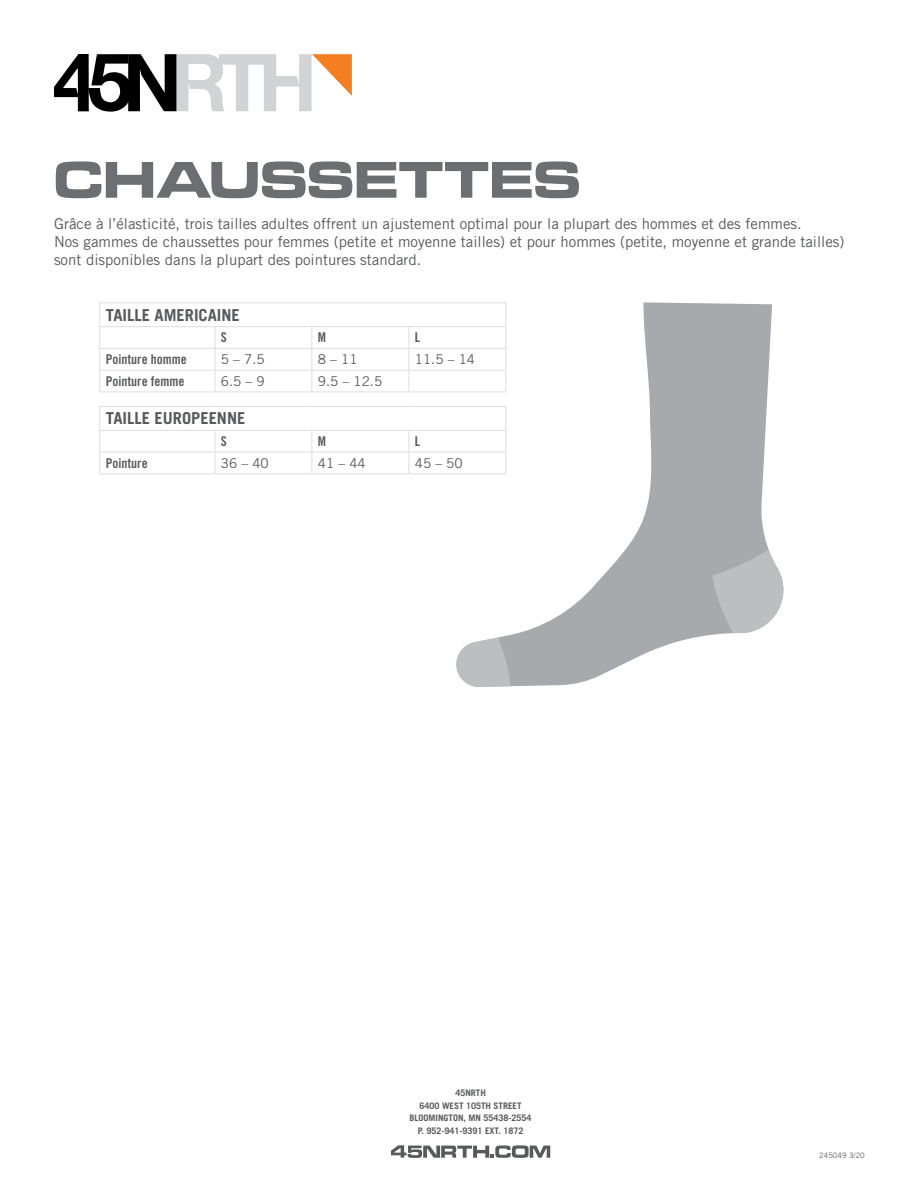
<style>
.page{position:relative;width:918px;height:1188px;background:#fff}
.page>*{position:absolute;margin:0;border:0;box-sizing:border-box;transform-origin:0 0}
.t1{font:700 53.55px "Microgramma Ext D";letter-spacing:.015em;color:#6d6e71}
.t2{font:700 16.5px "Trade Gothic LT Std";color:#58595b}
.t3{font:15px/18px "Trade Gothic LT Std";color:#58595b}
.t4{font:13.5px "Trade Gothic LT Std";color:#58595b}
.t5{font:13.5px "Trade Gothic LT Std Bd Cn 20";color:#58595b}
.t6{font:700 9px/12.6px "Trade Gothic LT Std";color:#58595b;text-align:center}
.t7{font:7.5px "Trade Gothic LT Std";color:#58595b}
</style>
<div class="page">
<svg style="left:54px;top:54px;width:298px;height:58px"></svg>
<svg style="left:391px;top:1145px;width:159px;height:13px"></svg>
<hr style="left:215px;top:348px;width:97px;height:1px;background:#dcddde">
<hr style="left:312px;top:348px;width:97px;height:1px;background:#dcddde">
<hr style="left:409px;top:348px;width:97px;height:1px;background:#dcddde">
<hr style="left:215px;top:370px;width:97px;height:1px;background:#dcddde">
<hr style="left:312px;top:370px;width:97px;height:1px;background:#dcddde">
<hr style="left:409px;top:370px;width:97px;height:1px;background:#dcddde">
<hr style="left:215px;top:392px;width:97px;height:1px;background:#dcddde">
<hr style="left:312px;top:392px;width:97px;height:1px;background:#dcddde">
<hr style="left:409px;top:392px;width:97px;height:1px;background:#dcddde">
<hr style="left:99px;top:302px;width:116px;height:1px;background:#dcddde">
<hr style="left:215px;top:302px;width:97px;height:1px;background:#dcddde">
<hr style="left:312px;top:302px;width:97px;height:1px;background:#dcddde">
<hr style="left:409px;top:302px;width:97px;height:1px;background:#dcddde">
<hr style="left:99px;top:326px;width:116px;height:1px;background:#dcddde">
<hr style="left:215px;top:326px;width:97px;height:1px;background:#dcddde">
<svg style="left:215px;top:327px;width:1px;height:65px"></svg>
<hr style="left:312px;top:326px;width:97px;height:1px;background:#dcddde">
<svg style="left:312px;top:327px;width:1px;height:65px"></svg>
<hr style="left:409px;top:326px;width:97px;height:1px;background:#dcddde">
<svg style="left:408px;top:327px;width:1px;height:65px"></svg>
<hr style="left:99px;top:348px;width:116px;height:1px;background:#dcddde">
<hr style="left:99px;top:370px;width:116px;height:1px;background:#dcddde">
<svg style="left:99px;top:303px;width:1px;height:89px"></svg>
<hr style="left:99px;top:392px;width:116px;height:1px;background:#dcddde">
<hr style="left:215px;top:452px;width:97px;height:1px;background:#dcddde">
<hr style="left:312px;top:452px;width:97px;height:1px;background:#dcddde">
<hr style="left:409px;top:452px;width:97px;height:1px;background:#dcddde">
<hr style="left:215px;top:473px;width:97px;height:1px;background:#dcddde">
<hr style="left:312px;top:473px;width:97px;height:1px;background:#dcddde">
<hr style="left:409px;top:473px;width:97px;height:1px;background:#dcddde">
<hr style="left:99px;top:406px;width:116px;height:1px;background:#dcddde">
<hr style="left:215px;top:406px;width:97px;height:1px;background:#dcddde">
<hr style="left:312px;top:406px;width:97px;height:1px;background:#dcddde">
<hr style="left:409px;top:406px;width:97px;height:1px;background:#dcddde">
<hr style="left:99px;top:430px;width:116px;height:1px;background:#dcddde">
<hr style="left:215px;top:430px;width:97px;height:1px;background:#dcddde">
<svg style="left:215px;top:431px;width:1px;height:42px"></svg>
<hr style="left:312px;top:430px;width:97px;height:1px;background:#dcddde">
<svg style="left:312px;top:431px;width:1px;height:42px"></svg>
<hr style="left:409px;top:430px;width:97px;height:1px;background:#dcddde">
<svg style="left:408px;top:431px;width:1px;height:42px"></svg>
<hr style="left:99px;top:452px;width:116px;height:1px;background:#dcddde">
<svg style="left:99px;top:407px;width:1px;height:66px"></svg>
<hr style="left:99px;top:473px;width:116px;height:1px;background:#dcddde">
<svg style="left:453px;top:302px;width:319px;height:385px"></svg>
<svg style="left:712px;top:549px;width:72px;height:84px;background:#bec0c2"></svg>
<svg style="left:453px;top:637px;width:57px;height:50px"></svg>
<h1 class="t1" style="left:54px;top:144px;width:528px">CHAUSSETTES</h1>
<p class="t3" style="left:54px;top:215px;width:792px">Grâce à l’élasticité, trois tailles adultes offrent un ajustement optimal pour la plupart des hommes et des femmes.<br>Nos gammes de chaussettes pour femmes (petite et moyenne tailles) et pour hommes (petite, moyenne et grande tailles) sont disponibles dans la plupart des pointures standard.</p>
<p class="t2" style="left:106px;top:305px;width:136px">TAILLE AMERICAINE</p>
<p class="t5" style="left:221px;top:329px;width:7px">S</p>
<p class="t5" style="left:318px;top:329px;width:10px">M</p>
<p class="t5" style="left:415px;top:329px;width:7px">L</p>
<p class="t5" style="left:106px;top:351px;width:82px">Pointure homme</p>
<p class="t4" style="left:221px;top:351px;width:45px">5 – 7.5</p>
<p class="t4" style="left:318px;top:351px;width:41px">8 – 11</p>
<p class="t4" style="left:415px;top:351px;width:62px">11.5 – 14</p>
<p class="t5" style="left:106px;top:373px;width:80px">Pointure femme</p>
<p class="t4" style="left:221px;top:373px;width:45px">6.5 – 9</p>
<p class="t4" style="left:318px;top:373px;width:66px">9.5 – 12.5</p>
<p class="t2" style="left:106px;top:408px;width:141px">TAILLE EUROPEENNE</p>
<p class="t5" style="left:221px;top:433px;width:7px">S</p>
<p class="t5" style="left:318px;top:433px;width:10px">M</p>
<p class="t5" style="left:415px;top:433px;width:7px">L</p>
<p class="t5" style="left:106px;top:455px;width:43px">Pointure</p>
<p class="t4" style="left:221px;top:455px;width:49px">36 – 40</p>
<p class="t4" style="left:318px;top:455px;width:49px">41 – 44</p>
<p class="t4" style="left:415px;top:455px;width:49px">45 – 50</p>
<p class="t6" style="left:410px;top:1086px;width:124px">45NRTH<br>6400 WEST 105TH STREET<br>BLOOMINGTON, MN 55438-2554<br>P. 952-941-9391 EXT. 1872</p>
<p class="t7" style="left:819px;top:1151px;width:47px">245049 3/20</p>
</div>
